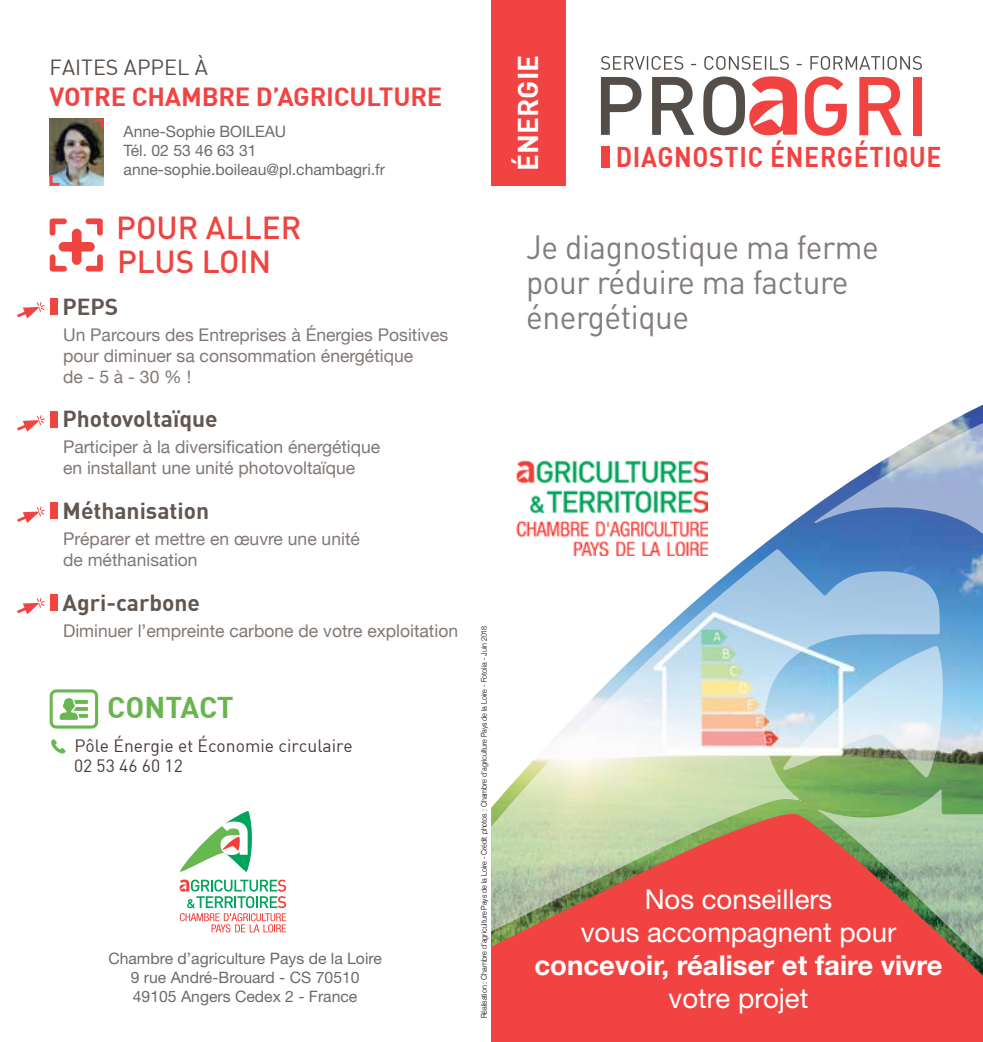
<style>
.page{position:relative;width:983px;height:1042px;background:#fff}
.page>*{position:absolute;margin:0;border:0;box-sizing:border-box;transform-origin:0 0}
.t1{font:33.25px/35px "DIN";letter-spacing:-.015em;color:#827d7a;scale:.95 1}
.t2{font:500 31.5px/33.2px "DIN";color:#ef4440}
.t3{font:700 29.4px "DIN";letter-spacing:-.005em;color:#6ab450}
.t4{font:700 28px "DIN";letter-spacing:.025em;color:#f14442;scale:.89 1}
.t5{font:700 28px "DIN";color:#fff}
.t6{font:27.47px/33.1px "Helvetica Neue LT Std";color:#fff;text-align:center}
.t7{font:700 27.47px "Helvetica Neue LT Std";color:#fff}
.t8{font:700 25.72px "DIN";letter-spacing:-.01em;color:#f14442}
.t9{font:700 22.75px "DIN";color:#615651}
.t10{font:21.53px "DIN";color:#544d48}
.t11{font:17.5px/21px "Helvetica Neue";color:#817874}
.t12{font:17.5px/19.2px "DIN";color:#483b37}
.t13{font:15.75px/18.9px "Helvetica Neue LT Std";color:#6f6a66;text-align:center}
.t14{font:300 7.88px "Helvetica Neue";color:#000;scale:.9 1}
</style>
<div class="page">
<svg style="left:491px;top:548px;width:323px;height:263px"></svg>
<svg style="left:814px;top:408px;width:168px;height:403px"></svg>
<svg style="left:782px;top:645px;width:160px;height:133px;background:#b2d1d4"></svg>
<svg style="left:491px;top:811px;width:491px;height:231px;background:#d96859"></svg>
<svg style="left:491px;top:548px;width:87px;height:170px"></svg>
<svg style="left:600px;top:77px;width:41px;height:58px"></svg>
<svg style="left:652px;top:77px;width:42px;height:58px"></svg>
<svg style="left:703px;top:76px;width:94px;height:60px"></svg>
<svg style="left:804px;top:77px;width:42px;height:59px"></svg>
<svg style="left:859px;top:77px;width:42px;height:58px"></svg>
<div style="left:912px;top:77px;width:9px;height:58px;background:#f14442"></div>
<div style="left:601px;top:147px;width:8px;height:21px;background:#f14442"></div>
<svg style="left:601px;top:56px;width:320px;height:14px"></svg>
<div style="left:490px;top:0;width:75px;height:186px;background:#f14442"></div>
<img style="left:506px;top:460px;width:201px;height:96px">
<svg style="left:51px;top:739px;width:15px;height:15px"></svg>
<svg style="left:50px;top:689px;width:48px;height:39px"></svg>
<svg style="left:179px;top:879px;width:107px;height:53px"></svg>
<svg style="left:180px;top:811px;width:72px;height:61px"></svg>
<img style="left:50px;top:119px;width:54px;height:67px">
<svg style="left:49px;top:173px;width:13px;height:13px"></svg>
<svg style="left:90px;top:118px;width:14px;height:14px"></svg>
<svg style="left:50px;top:218px;width:53px;height:54px"></svg>
<div style="left:50px;top:298px;width:8px;height:17px;background:#ef4440"></div>
<div style="left:50px;top:411px;width:8px;height:16px;background:#ef4440"></div>
<div style="left:50px;top:503px;width:8px;height:16px;background:#ef4440"></div>
<div style="left:50px;top:594px;width:8px;height:17px;background:#ef4440"></div>
<svg style="left:17px;top:302px;width:28px;height:17px"></svg>
<svg style="left:17px;top:415px;width:28px;height:17px"></svg>
<svg style="left:17px;top:506px;width:28px;height:17px"></svg>
<svg style="left:17px;top:598px;width:28px;height:17px"></svg>
<p class="t10" style="left:50px;top:54px;width:160px">FAITES APPEL À</p>
<h3 class="t8" style="left:50px;top:80px;width:394px">VOTRE CHAMBRE D’AGRICULTURE</h3>
<p class="t13" style="left:123px;top:122px;width:263px;text-align:left">Anne-Sophie BOILEAU<br>Tél. 02 53 46 63 31 anne-sophie.boileau@pl.chambagri.fr</p>
<h2 class="t2" style="left:116px;top:210px;width:187px">POUR ALLER<br>PLUS LOIN</h2>
<h3 class="t9" style="left:63px;top:292px;width:57px">PEPS</h3>
<p class="t11" style="left:63px;top:324px;width:386px">Un Parcours des Entreprises à Énergies Positives pour diminuer sa consommation énergétique<br>de - 5 à - 30 % !</p>
<h3 class="t9" style="left:63px;top:404px;width:156px">Photovoltaïque</h3>
<p class="t11" style="left:63px;top:436px;width:319px">Participer à la diversification énergétique en installant une unité photovoltaïque</p>
<h3 class="t9" style="left:63px;top:496px;width:148px">Méthanisation</h3>
<p class="t11" style="left:63px;top:528px;width:298px">Préparer et mettre en œuvre une unité de méthanisation</p>
<h3 class="t9" style="left:63px;top:588px;width:139px">Agri-carbone</h3>
<p class="t11" style="left:63px;top:620px;width:396px">Diminuer l’empreinte carbone de votre exploitation</p>
<p class="t14" style="left:477px;top:1018px;width:438px;rotate:-90deg">Réalisation : Chambre d’agriculture Pays de la Loire - Crédit photos : Chambre d’agriculture Pays de la Loire - Fotolia - Juin 2018</p>
<h3 class="t3" style="left:107px;top:688px;width:128px">CONTACT</h3>
<p class="t12" style="left:74px;top:736px;width:280px">Pôle Énergie et Économie circulaire<br>02 53 46 60 12</p>
<p class="t13" style="left:108px;top:948px;width:275px">Chambre d’agriculture Pays de la Loire<br>9 rue André-Brouard - CS 70510<br>49105 Angers Cedex 2 - France</p>
<h3 class="t5" style="left:509px;top:171px;width:117px;rotate:-90deg">ÉNERGIE</h3>
<h3 class="t4" style="left:615px;top:138px;width:367px">DIAGNOSTIC ÉNERGÉTIQUE</h3>
<h1 class="t1" style="left:526px;top:228px;width:373px">Je diagnostique ma ferme pour réduire ma facture énergétique</h1>
<h3 class="t6" style="left:580px;top:882px;width:317px">Nos conseillers<br>vous accompagnent pour</h3>
<h3 class="t7" style="left:534px;top:948px;width:409px">concevoir, réaliser et faire vivre</h3>
<h3 class="t6" style="left:668px;top:981px;width:141px">votre projet</h3>
</div>
